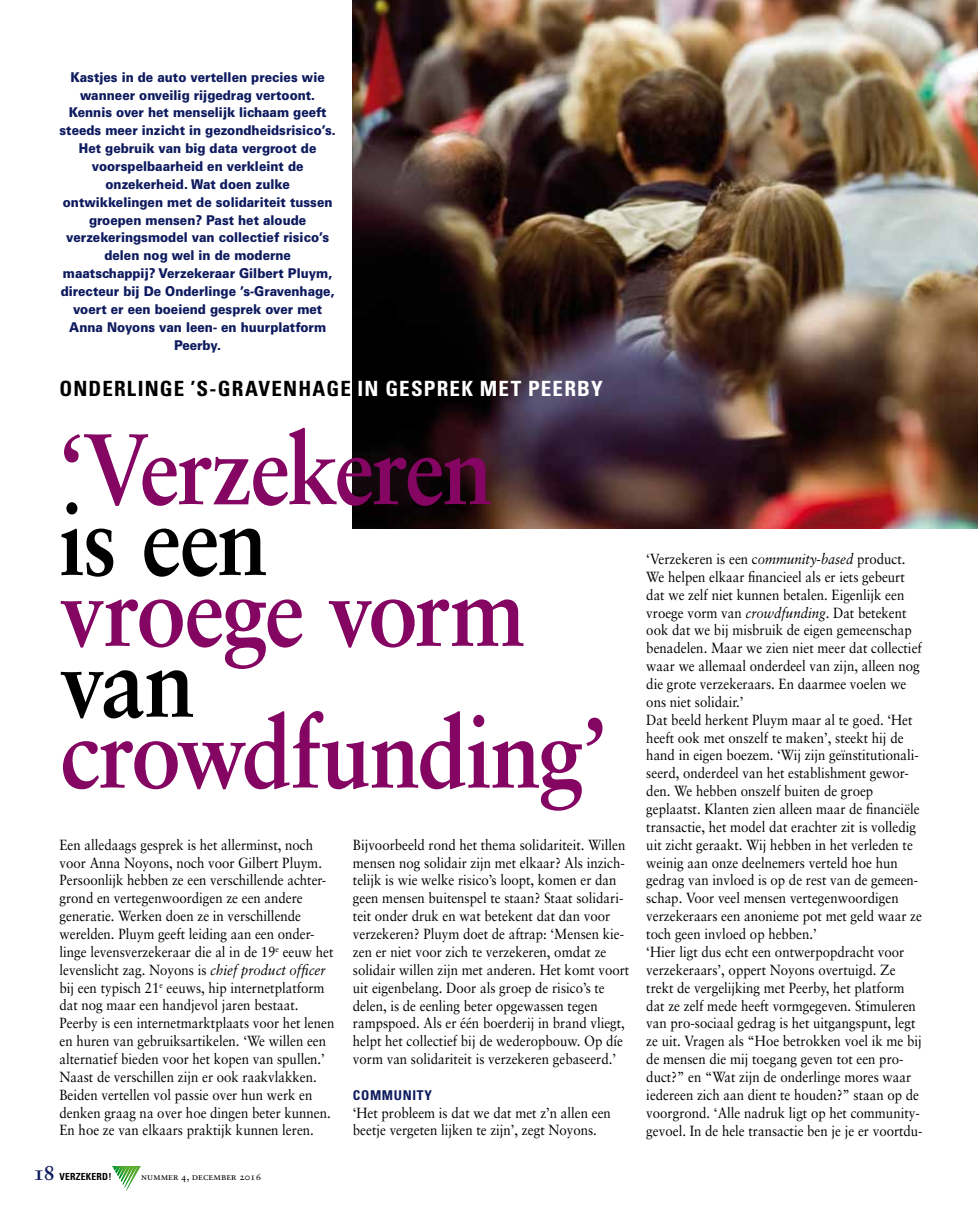
<style>
.page{position:relative;width:978px;height:1212px;background:#fff}
.page>*{position:absolute;margin:0;border:0;box-sizing:border-box;transform-origin:0 0}
.t1{font:700 100.5px "Sabon";letter-spacing:-.025em;color:#840562;scale:.9 1}
.t2{font:700 100.5px "Sabon";letter-spacing:-.02em;color:#000;scale:.9 1}
.t3{font:700 condensed 21px "Univers";letter-spacing:.055em;color:#000}
.t4{font:14.7px/17.9px "Sabon";color:#000;scale:.9 1}
.t5{font:900 13.5px/17.9px "Univers";color:#0f1b5f;text-align:center;scale:.9 1}
.t6{font:700 condensed 13.5px "Univers";letter-spacing:.05em;color:#0f1b5f}
.t7{font:9.75px "Sabon Roman SC";color:#000}
.t8{font:700 condensed 9.75px "Univers";color:#000}
.s1{color:#fff}
.s2{font-style:italic}
.s3{font-family:"Sabon Bold Os F";font-weight:400;font-stretch:normal;font-size:21px;color:#0f1b5f}
</style>
<div class="page">
<img style="left:353px;top:0;width:625px;height:528px">
<svg style="left:112px;top:1166px;width:29px;height:24px"></svg>
<p class="t5" style="left:60px;top:68px;width:309px">Kastjes in de auto vertellen precies wie wanneer onveilig rijgedrag vertoont.<br>Kennis over het menselijk lichaam geeft steeds meer inzicht in gezondheidsrisico’s.<br>Het gebruik van big data vergroot de voorspelbaarheid en verkleint de onzekerheid. Wat doen zulke ontwikkelingen met de solidariteit tussen groepen mensen? Past het aloude verzekeringsmodel van collectief risico’s delen nog wel in de moderne maatschappij? Verzekeraar Gilbert Pluym, directeur bij De Onderlinge ’s-Gravenhage, voert er een boeiend gesprek over met Anna Noyons van leen- en huurplatform Peerby.</p>
<h2 class="t3" style="left:60px;top:375px;width:545px">ONDERLINGE ’S-GRAVENHAGE <span class="s1">IN GESPREK MET PEERBY</span></h2>
<h1 class="t1" style="left:60px;top:407px;width:483px">‘Verzekeren</h1>
<h1 class="t2" style="left:60px;top:478px;width:233px">is een</h1>
<h1 class="t1" style="left:60px;top:549px;width:519px">vroege vorm</h1>
<h1 class="t2" style="left:60px;top:620px;width:152px">van</h1>
<h1 class="t1" style="left:60px;top:690px;width:610px">crowdfunding’</h1>
<p class="t4" style="left:60px;top:835px;width:307px">Een alledaags gesprek is het allerminst, noch voor Anna Noyons, noch voor Gilbert Pluym.<br>Persoonlijk hebben ze een verschillende achter&shy;grond en vertegenwoordigen ze een andere generatie. Werken doen ze in verschillende werelden. Pluym geeft leiding aan een onder&shy;linge levensverzekeraar die al in de 19<sup>e</sup> eeuw het levenslicht zag. Noyons is <span class="s2">chief product officer </span>bij een typisch 21<sup>e</sup> eeuws, hip internetplatform dat nog maar een handjevol jaren bestaat.<br>Peerby is een internetmarktplaats voor het lenen en huren van gebruiksartikelen. ‘We willen een alternatief bieden voor het kopen van spullen.’ Naast de verschillen zijn er ook raakvlakken.<br>Beiden vertellen vol passie over hun werk en denken graag na over hoe dingen beter kunnen.<br>En hoe ze van elkaars praktijk kunnen leren.</p>
<p class="t4" style="left:353px;top:835px;width:309px">Bijvoorbeeld rond het thema solidariteit. Willen mensen nog solidair zijn met elkaar? Als inzich&shy;telijk is wie welke risico’s loopt, komen er dan geen mensen buitenspel te staan? Staat solidari&shy;teit onder druk en wat betekent dat dan voor verzekeren? Pluym doet de aftrap: ‘Mensen kie&shy;zen er niet voor zich te verzekeren, omdat ze solidair willen zijn met anderen. Het komt voort uit eigenbelang. Door als groep de risico’s te delen, is de eenling beter opgewassen tegen rampspoed. Als er één boerderij in brand vliegt, helpt het collectief bij de wederopbouw. Op díe vorm van solidariteit is verzekeren gebaseerd.’</p>
<p class="t6" style="left:353px;top:1086px;width:80px">COMMUNITY</p>
<p class="t4" style="left:353px;top:1103px;width:288px">‘Het probleem is dat we dat met z’n allen een beetje vergeten lijken te zijn’, zegt Noyons.</p>
<p class="t8" style="left:33px;top:1170px;width:55px"><span class="s3">18</span> VERZEKERD</p>
<p class="t8" style="left:108px;top:1170px;width:5px">!</p>
<p class="t7" style="left:141px;top:1171px;width:121px">nummer 4, december 2016</p>
<p class="t4" style="left:646px;top:550px;width:309px">‘Verzekeren is een c<span class="s2">ommunity-based</span> product.<br>We helpen elkaar financieel als er iets gebeurt dat we zelf niet kunnen betalen. Eigenlijk een vroege vorm van <span class="s2">crowdfunding</span>. Dat betekent ook dat we bij misbruik de eigen gemeenschap benadelen. Maar we zien niet meer dat collectief waar we allemaal onderdeel van zijn, alleen nog die grote verzekeraars. En daarmee voelen we ons niet solidair.’<br>Dat beeld herkent Pluym maar al te goed. ‘Het heeft ook met onszelf te maken’, steekt hij de hand in eigen boezem. ‘Wij zijn geïnstitutionali&shy;seerd, onderdeel van het establishment gewor&shy;den. We hebben onszelf buiten de groep geplaatst. Klanten zien alleen maar de financiële transactie, het model dat erachter zit is volledig uit zicht geraakt. Wij hebben in het verleden te weinig aan onze deelnemers verteld hoe hun gedrag van invloed is op de rest van de gemeen&shy;schap. Voor veel mensen vertegenwoordigen verzekeraars een anonieme pot met geld waar ze toch geen invloed op hebben.’<br>‘Hier ligt dus echt een ontwerpopdracht voor verzekeraars’, oppert Noyons overtuigd. Ze trekt de vergelijking met Peerby, het platform dat ze zelf mede heeft vormgegeven. Stimuleren van pro-sociaal gedrag is het uitgangspunt, legt ze uit. Vragen als “Hoe betrokken voel ik me bij de mensen die mij toegang geven tot een pro&shy;duct?” en “Wat zijn de onderlinge mores waar iedereen zich aan dient te houden?” staan op de voorgrond. ‘Alle nadruk ligt op het community&shy;gevoel. In de hele transactie ben je je er voortdu-</p>
</div>
